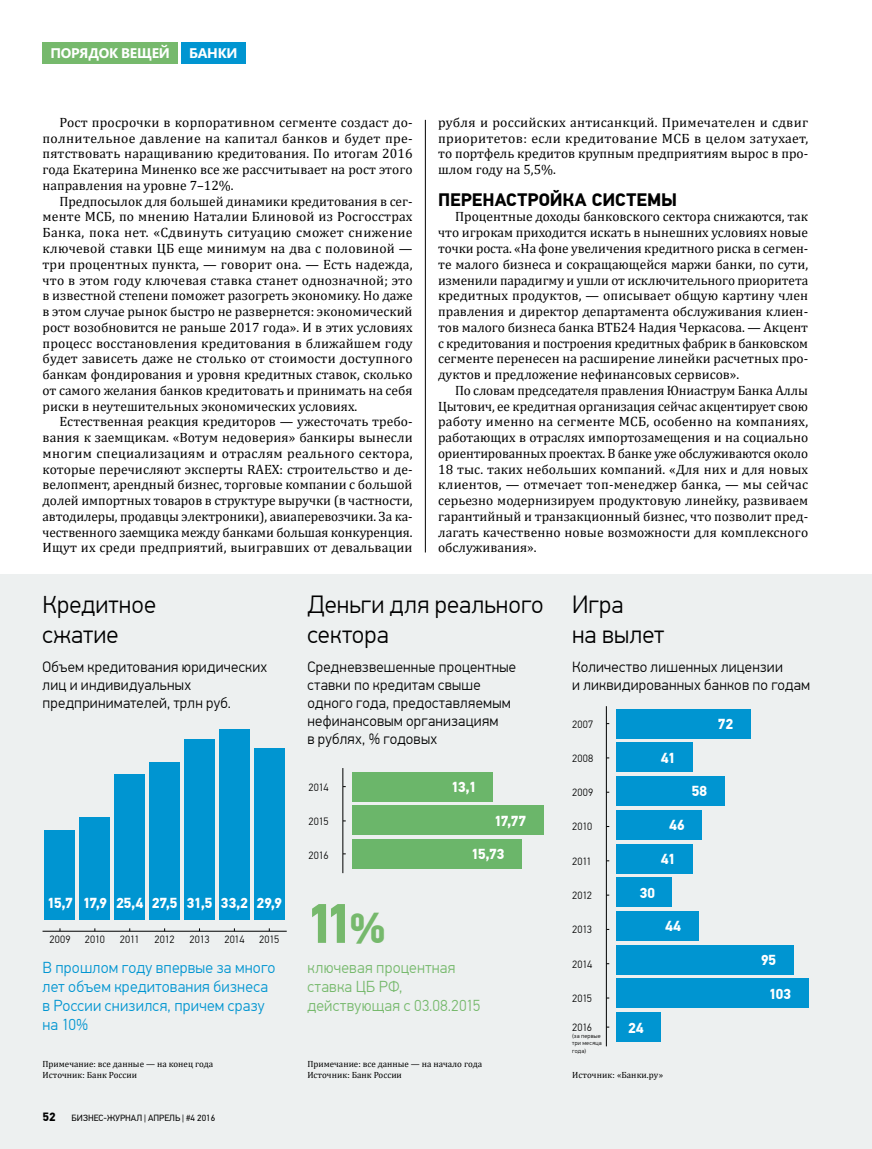
<style>
.page{position:relative;width:872px;height:1149px;background:#fff}
.page>*{position:absolute;margin:0;border:0;box-sizing:border-box;transform-origin:0 0}
.t1{font:700 55.65px "PF Din Text Pro";color:#76b96c}
.t2{font:300 24.9px/29.8px "PF Din Text Pro";letter-spacing:.005em;color:#000}
.t3{font:700 18px "PF Din Text Pro";color:#000}
.t4{font:300 15.9px/19px "PF Din Text Pro";letter-spacing:.01em;color:#0095d1}
.t5{font:300 15.9px/19px "PF Din Text Pro";letter-spacing:.015em;color:#76b96c}
.t6{font:300 15px/18px "PF Din Text Pro";letter-spacing:.015em;color:#000}
.t7{font:700 14.4px "PF Din Text Pro";letter-spacing:-.025em;color:#fff}
.t8{font:700 13.95px "Segoe WP";letter-spacing:-.015em;color:#fff}
.t9{font:13.5px/15.8px "Cambria";color:#000;text-align:justify}
.t10{font:700 12px "PF Din Text Pro";color:#000}
.t11{font:300 10.65px "PF Din Text Pro";letter-spacing:-.015em;color:#000}
.t12{font:9px/10.8px "Cambria";color:#000}
.t13{font:9px "PF Din Text Pro";color:#000}
.t14{font:300 6.15px/7.4px "PF Din Text Pro";letter-spacing:.035em;color:#000}
.s1{font-size:42.15px}
</style>
<div class="page">
<div style="left:0;top:574px;width:872px;height:574px;background:#edf0f0"></div>
<hr style="left:425px;top:120px;width:1px;height:432px;background:#000">
<div style="left:43px;top:43px;width:135px;height:21px;background:#76b96c"></div>
<div style="left:181px;top:43px;width:64px;height:21px;background:#0095d1"></div>
<div style="left:45px;top:829px;width:30px;height:90px;background:#0095d1"></div>
<div style="left:616px;top:708px;width:134px;height:30px;background:#0095d1"></div>
<div style="left:352px;top:771px;width:141px;height:30px;background:#6bb66a"></div>
<div style="left:616px;top:742px;width:76px;height:29px;background:#0095d1"></div>
<div style="left:352px;top:805px;width:191px;height:29px;background:#6bb66a"></div>
<div style="left:616px;top:776px;width:108px;height:29px;background:#0095d1"></div>
<div style="left:352px;top:839px;width:169px;height:29px;background:#6bb66a"></div>
<div style="left:616px;top:809px;width:86px;height:30px;background:#0095d1"></div>
<div style="left:616px;top:843px;width:76px;height:29px;background:#0095d1"></div>
<div style="left:616px;top:877px;width:56px;height:29px;background:#0095d1"></div>
<div style="left:616px;top:911px;width:82px;height:29px;background:#0095d1"></div>
<div style="left:616px;top:944px;width:177px;height:29px;background:#0095d1"></div>
<div style="left:616px;top:978px;width:192px;height:29px;background:#0095d1"></div>
<div style="left:616px;top:1012px;width:45px;height:29px;background:#0095d1"></div>
<div style="left:80px;top:816px;width:30px;height:103px;background:#0095d1"></div>
<div style="left:114px;top:773px;width:31px;height:146px;background:#0095d1"></div>
<div style="left:149px;top:761px;width:31px;height:158px;background:#0095d1"></div>
<div style="left:184px;top:738px;width:31px;height:181px;background:#0095d1"></div>
<div style="left:219px;top:729px;width:31px;height:190px;background:#0095d1"></div>
<div style="left:254px;top:748px;width:30px;height:171px;background:#0095d1"></div>
<hr style="left:43px;top:930px;width:244px;height:1px;background:#000">
<hr style="left:606px;top:706px;width:1px;height:339px;background:#000">
<hr style="left:342px;top:767px;width:1px;height:105px;background:#000">
<p class="t8" style="left:50px;top:43px;width:121px">ПОРЯДОК ВЕЩЕЙ</p>
<p class="t8" style="left:189px;top:43px;width:50px">БАНКИ</p>
<p class="t9" style="left:43px;top:114px;width:371px;text-indent:17px">Рост просрочки в корпоративном сегменте создаст до&shy;полнительное давление на капитал банков и будет пре&shy;пятствовать наращиванию кредитования. По итогам 2016 года Екатерина Миненко все же рассчитывает на рост этого направления на уровне 7–12%.</p>
<p class="t9" style="left:43px;top:193px;width:372px;text-indent:17px">Предпосылок для большей динамики кредитования в сег&shy;менте МСБ, по мнению Наталии Блиновой из Росгосстрах Банка, пока нет. «Сдвинуть ситуацию сможет снижение ключевой ставки ЦБ еще минимум на два с половиной — три процентных пункта, — говорит она. — Есть надежда, что в этом году ключевая ставка станет однозначной; это в известной степени поможет разогреть экономику. Но даже в этом случае рынок быстро не развернется: экономический рост возобновится не раньше 2017 года». И в этих условиях процесс восстановления кредитования в ближайшем году будет зависеть даже не столько от стоимости доступного банкам фондирования и уровня кредитных ставок, сколько от самого желания банков кредитовать и принимать на себя риски в неутешительных экономических условиях.</p>
<p class="t9" style="left:43px;top:413px;width:372px;text-indent:17px">Естественная реакция кредиторов — ужесточать требо&shy;вания к заемщикам. «Вотум недоверия» банкиры вынесли многим специализациям и отраслям реального сектора, которые перечисляют эксперты RAEX: строительство и де&shy;велопмент, арендный бизнес, торговые компании с большой долей импортных товаров в структуре выручки (в частности, автодилеры, продавцы электроники), авиаперевозчики. За ка&shy;чественного заемщика между банками большая конкуренция.<br>Ищут их среди предприятий, выигравших от девальвации</p>
<p class="t9" style="left:438px;top:114px;width:371px">рубля и российских антисанкций. Примечателен и сдвиг приоритетов: если кредитование МСБ в целом затухает, то портфель кредитов крупным предприятиям вырос в про&shy;шлом году на 5,5%.</p>
<h3 class="t3" style="left:438px;top:188px;width:240px">ПЕРЕНАСТРОЙКА СИСТЕМЫ</h3>
<p class="t9" style="left:438px;top:209px;width:371px;text-indent:17px">Процентные доходы банковского сектора снижаются, так что игрокам приходится искать в нынешних условиях новые точки роста. «На фоне увеличения кредитного риска в сегмен&shy;те малого бизнеса и сокращающейся маржи банки, по сути, изменили парадигму и ушли от исключительного приоритета кредитных продуктов, — описывает общую картину член правления и директор департамента обслуживания клиен&shy;тов малого бизнеса банка ВТБ24 Надия Черкасова. — Акцент с кредитования и построения кредитных фабрик в банковском сегменте перенесен на расширение линейки расчетных про&shy;дуктов и предложение нефинансовых сервисов».</p>
<p class="t9" style="left:438px;top:382px;width:371px;text-indent:17px">По словам председателя правления Юниаструм Банка Аллы Цытович, ее кредитная организация сейчас акцентирует свою работу именно на сегменте МСБ, особенно на компаниях, работающих в отраслях импортозамещения и на социально ориентированных проектах. В банке уже обслуживаются около 18 тыс. таких небольших компаний. «Для них и для новых клиентов, — отмечает топ‑менеджер банка, — мы сейчас серьезно модернизируем продуктовую линейку, развиваем гарантийный и транзакционный бизнес, что позволит пред&shy;лагать качественно новые возможности для комплексного обслуживания».</p>
<h2 class="t2" style="left:307px;top:590px;width:237px">Деньги для реального сектора</h2>
<h2 class="t2" style="left:572px;top:590px;width:94px">Игра<br>на вылет</h2>
<h2 class="t2" style="left:43px;top:590px;width:115px">Кредитное сжатие</h2>
<p class="t6" style="left:43px;top:658px;width:226px">Объем кредитования юридических лиц и индивидуальных предпринимателей, трлн руб.</p>
<p class="t6" style="left:307px;top:658px;width:210px">Средневзвешенные процентные ставки по кредитам свыше одного года, предоставляемым нефинансовым организациям<br>в рублях, % годовых</p>
<p class="t6" style="left:572px;top:658px;width:239px">Количество лишенных лицензии<br>и ликвидированных банков по годам</p>
<p class="t7" style="left:718px;top:715px;width:17px">72</p>
<p class="t11" style="left:572px;top:717px;width:23px">2007</p>
<p class="t11" style="left:308px;top:780px;width:22px">2014</p>
<p class="t7" style="left:451px;top:778px;width:27px">13,1</p>
<p class="t11" style="left:308px;top:814px;width:22px">2015</p>
<p class="t7" style="left:494px;top:811px;width:34px">17,77</p>
<p class="t11" style="left:308px;top:849px;width:22px">2016</p>
<p class="t7" style="left:471px;top:845px;width:35px">15,73</p>
<p class="t7" style="left:82px;top:894px;width:201px">17,9 25,4 27,5 31,5 33,2 29,9</p>
<p class="t7" style="left:47px;top:894px;width:28px">15,7</p>
<h1 class="t1" style="left:304px;top:889px;width:85px">11<span class="s1">%</span></h1>
<p class="t11" style="left:85px;top:933px;width:22px">2010</p>
<p class="t11" style="left:120px;top:933px;width:21px">2011</p>
<p class="t11" style="left:155px;top:933px;width:22px">2012</p>
<p class="t11" style="left:189px;top:933px;width:22px">2013</p>
<p class="t11" style="left:224px;top:933px;width:22px">2014</p>
<p class="t11" style="left:259px;top:933px;width:22px">2015</p>
<p class="t4" style="left:43px;top:957px;width:234px">В прошлом году впервые за много лет объем кредитования бизнеса в России снизился, причем сразу на 10%</p>
<p class="t5" style="left:307px;top:957px;width:174px">ключевая процентная ставка ЦБ РФ, действующая с 03.08.2015</p>
<p class="t11" style="left:49px;top:933px;width:23px">2009</p>
<p class="t11" style="left:572px;top:752px;width:23px">2008</p>
<p class="t11" style="left:572px;top:786px;width:23px">2009</p>
<p class="t11" style="left:572px;top:820px;width:22px">2010</p>
<p class="t11" style="left:572px;top:854px;width:21px">2011</p>
<p class="t11" style="left:572px;top:889px;width:22px">2012</p>
<p class="t11" style="left:572px;top:923px;width:22px">2013</p>
<p class="t11" style="left:572px;top:957px;width:22px">2014</p>
<p class="t11" style="left:572px;top:991px;width:22px">2015</p>
<p class="t11" style="left:572px;top:1020px;width:22px">2016</p>
<p class="t14" style="left:572px;top:1031px;width:31px">(за первые три месяца года)</p>
<p class="t7" style="left:661px;top:748px;width:16px">41</p>
<p class="t7" style="left:669px;top:816px;width:17px">46</p>
<p class="t7" style="left:661px;top:849px;width:16px">41</p>
<p class="t7" style="left:639px;top:883px;width:17px">30</p>
<p class="t7" style="left:665px;top:917px;width:17px">44</p>
<p class="t7" style="left:628px;top:1018px;width:17px">24</p>
<p class="t12" style="left:43px;top:1058px;width:172px">Примечание: все данные — на конец года<br>Источник: Банк России</p>
<p class="t12" style="left:307px;top:1058px;width:176px">Примечание: все данные — на начало года<br>Источник: Банк России</p>
<p class="t12" style="left:572px;top:1069px;width:92px">Источник: «Банки.ру»</p>
<p class="t7" style="left:691px;top:782px;width:17px">58</p>
<p class="t10" style="left:43px;top:1108px;width:15px">52</p>
<p class="t13" style="left:72px;top:1111px;width:145px">БИЗНЕС-ЖУРНАЛ | АПРЕЛЬ | #4 2016</p>
<p class="t7" style="left:760px;top:951px;width:17px">95</p>
<p class="t7" style="left:768px;top:984px;width:24px">103</p>
</div>
